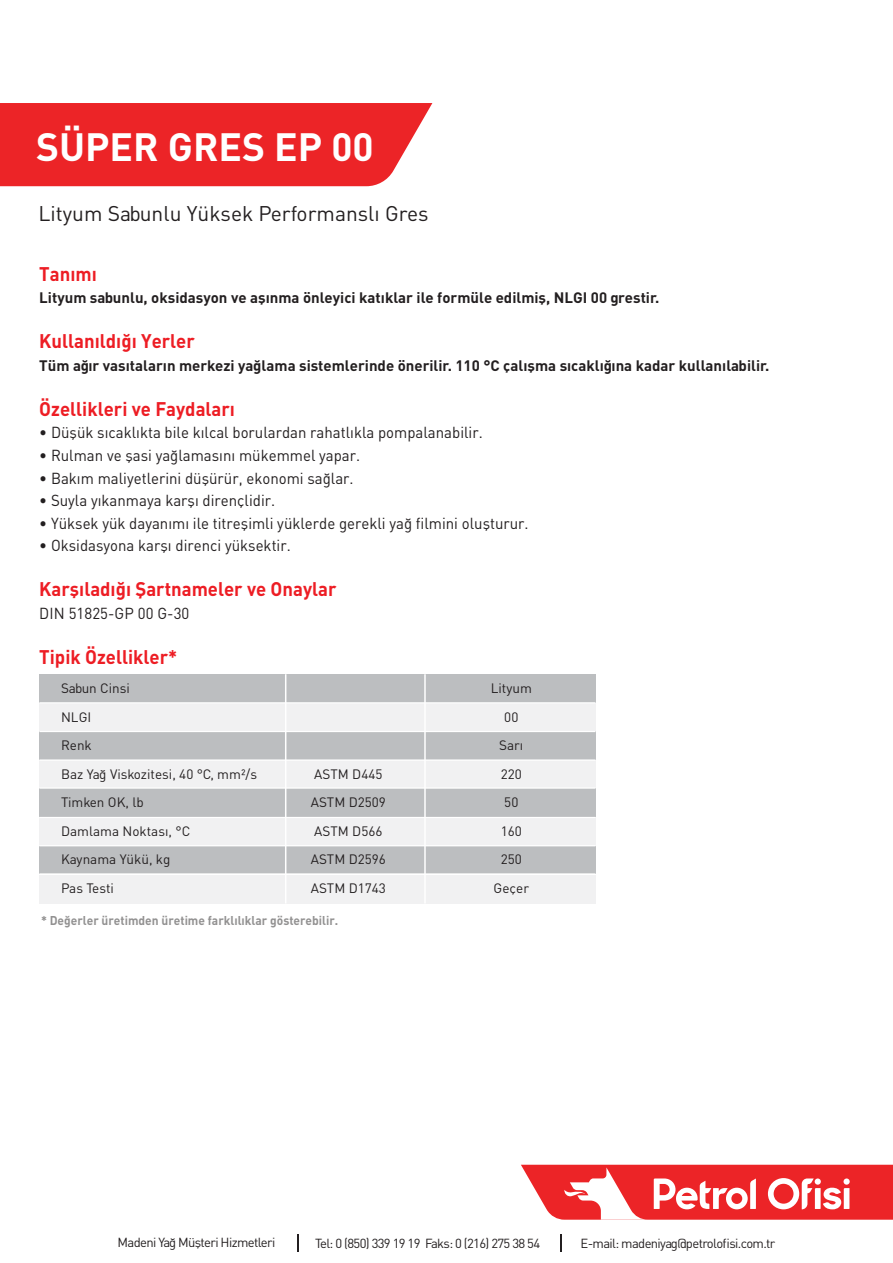
<style>
.page{position:relative;width:893px;height:1263px;background:#fff}
.page>*{position:absolute;margin:0;border:0;box-sizing:border-box;transform-origin:0 0}
.t1{font:39px "DINT Bold Tr";color:#fff}
.t2{font:21px "DIN Tr";color:#231f20}
.t3{font:19.5px "DINT Bold Tr";color:#ed1d24;scale:.95 1}
.t4{font:15.75px "DIN Tr";color:#231f20;scale:.95 1}
.t5{font:15px "DINT Bold Tr";color:#231f20}
.t6{font:13.5px "DIN Tr";color:#231f20}
.t7{font:13.05px "DIN Tr";letter-spacing:-.05em;color:#231f20}
.t8{font:12.6px "DINT Bold Tr";color:#929191;scale:.95 1}
</style>
<div class="page">
<div style="left:39px;top:674px;width:557px;height:29px;background:#bcbec0"></div>
<div style="left:39px;top:703px;width:557px;height:28px;background:#f1f1f2"></div>
<div style="left:39px;top:731px;width:557px;height:29px;background:#bcbec0"></div>
<div style="left:39px;top:760px;width:557px;height:56px;background:#f1f1f2"></div>
<div style="left:39px;top:788px;width:557px;height:28px;background:#bcbec0"></div>
<div style="left:39px;top:846px;width:557px;height:28px;background:#bcbec0"></div>
<div style="left:39px;top:817px;width:557px;height:29px;background:#f1f1f2"></div>
<div style="left:39px;top:875px;width:557px;height:28px;background:#f1f1f2"></div>
<hr style="left:285px;top:674px;width:1px;height:229px;background:#fff">
<hr style="left:39px;top:702px;width:556px;height:1px;background:#fff">
<hr style="left:39px;top:731px;width:556px;height:1px;background:#fff">
<hr style="left:39px;top:759px;width:556px;height:2px;background:#fff">
<hr style="left:39px;top:817px;width:556px;height:1px;background:#fff">
<hr style="left:39px;top:845px;width:556px;height:1px;background:#fff">
<hr style="left:39px;top:787px;width:556px;height:2px;background:#fff">
<hr style="left:39px;top:873px;width:556px;height:2px;background:#fff">
<hr style="left:424px;top:674px;width:2px;height:229px;background:#fff">
<svg style="left:297px;top:1234px;width:1px;height:18px"></svg>
<svg style="left:560px;top:1234px;width:2px;height:18px"></svg>
<div style="left:0;top:103px;width:432px;height:83px;background:#ec2427"></div>
<svg style="left:521px;top:1165px;width:372px;height:55px"></svg>
<h1 class="t1" style="left:36px;top:121px;width:339px">SÜPER GRES EP 00</h1>
<h2 class="t2" style="left:38px;top:200px;width:392px">Lityum Sabunlu Yüksek Performanslı Gres</h2>
<p class="t3" style="left:39px;top:261px;width:62px">Tanımı</p>
<p class="t5" style="left:39px;top:288px;width:622px">Lityum sabunlu, oksidasyon ve aşınma önleyici katıklar ile formüle edilmiş, NLGI 00 grestir.</p>
<p class="t3" style="left:39px;top:329px;width:165px">Kullanıldığı Yerler</p>
<p class="t5" style="left:39px;top:356px;width:732px">Tüm ağır vasıtaların merkezi yağlama sistemlerinde önerilir. 110 °C çalışma sıcaklığına kadar kullanılabilir.</p>
<p class="t3" style="left:39px;top:396px;width:207px">Özellikleri ve Faydaları</p>
<p class="t4" style="left:39px;top:423px;width:468px">• Düşük sıcaklıkta bile kılcal borulardan rahatlıkla pompalanabilir.</p>
<p class="t4" style="left:39px;top:445px;width:339px">• Rulman ve şasi yağlamasını mükemmel yapar.</p>
<p class="t4" style="left:39px;top:468px;width:332px">• Bakım maliyetlerini düşürür, ekonomi sağlar.</p>
<p class="t4" style="left:39px;top:490px;width:250px">• Suyla yıkanmaya karşı dirençlidir.</p>
<p class="t4" style="left:39px;top:513px;width:517px">• Yüksek yük dayanımı ile titreşimli yüklerde gerekli yağ filmini oluşturur.</p>
<p class="t4" style="left:39px;top:535px;width:266px">• Oksidasyona karşı direnci yüksektir.</p>
<p class="t3" style="left:39px;top:576px;width:314px">Karşıladığı Şartnameler ve Onaylar</p>
<p class="t4" style="left:39px;top:603px;width:160px">DIN 51825-GP 00 G-30</p>
<p class="t3" style="left:39px;top:644px;width:147px">Tipik Özellikler*</p>
<p class="t6" style="left:61px;top:680px;width:70px">Sabun Cinsi</p>
<p class="t6" style="left:491px;top:680px;width:43px">Lityum</p>
<p class="t6" style="left:61px;top:708px;width:32px">NLGI</p>
<p class="t6" style="left:504px;top:708px;width:16px">00</p>
<p class="t6" style="left:61px;top:737px;width:32px">Renk</p>
<p class="t6" style="left:499px;top:737px;width:26px">Sarı</p>
<p class="t6" style="left:61px;top:765px;width:198px">Baz Yağ Viskozitesi, 40 °C, mm²/s</p>
<p class="t6" style="left:314px;top:765px;width:70px">ASTM D445</p>
<p class="t6" style="left:501px;top:765px;width:23px">220</p>
<p class="t6" style="left:61px;top:794px;width:84px">Timken OK, lb</p>
<p class="t6" style="left:311px;top:794px;width:77px">ASTM D2509</p>
<p class="t6" style="left:504px;top:794px;width:16px">50</p>
<p class="t6" style="left:61px;top:822px;width:131px">Damlama Noktası, °C</p>
<p class="t6" style="left:314px;top:822px;width:70px">ASTM D566</p>
<p class="t6" style="left:501px;top:822px;width:23px">160</p>
<p class="t6" style="left:61px;top:851px;width:111px">Kaynama Yükü, kg</p>
<p class="t6" style="left:311px;top:851px;width:77px">ASTM D2596</p>
<p class="t6" style="left:501px;top:851px;width:23px">250</p>
<p class="t6" style="left:61px;top:879px;width:55px">Pas Testi</p>
<p class="t6" style="left:311px;top:879px;width:77px">ASTM D1743</p>
<p class="t6" style="left:494px;top:879px;width:37px">Geçer</p>
<p class="t8" style="left:41px;top:912px;width:314px">* Değerler üretimden üretime farklılıklar gösterebilir.</p>
<p class="t7" style="left:118px;top:1234px;width:159px">Madeni Yağ Müşteri Hizmetleri</p>
<p class="t7" style="left:315px;top:1235px;width:226px">Tel: 0 (850) 339 19 19 Faks: 0 (216) 275 38 54</p>
<p class="t7" style="left:580px;top:1235px;width:196px">E-mail: madeniyag@petrolofisi.com.tr</p>
</div>
